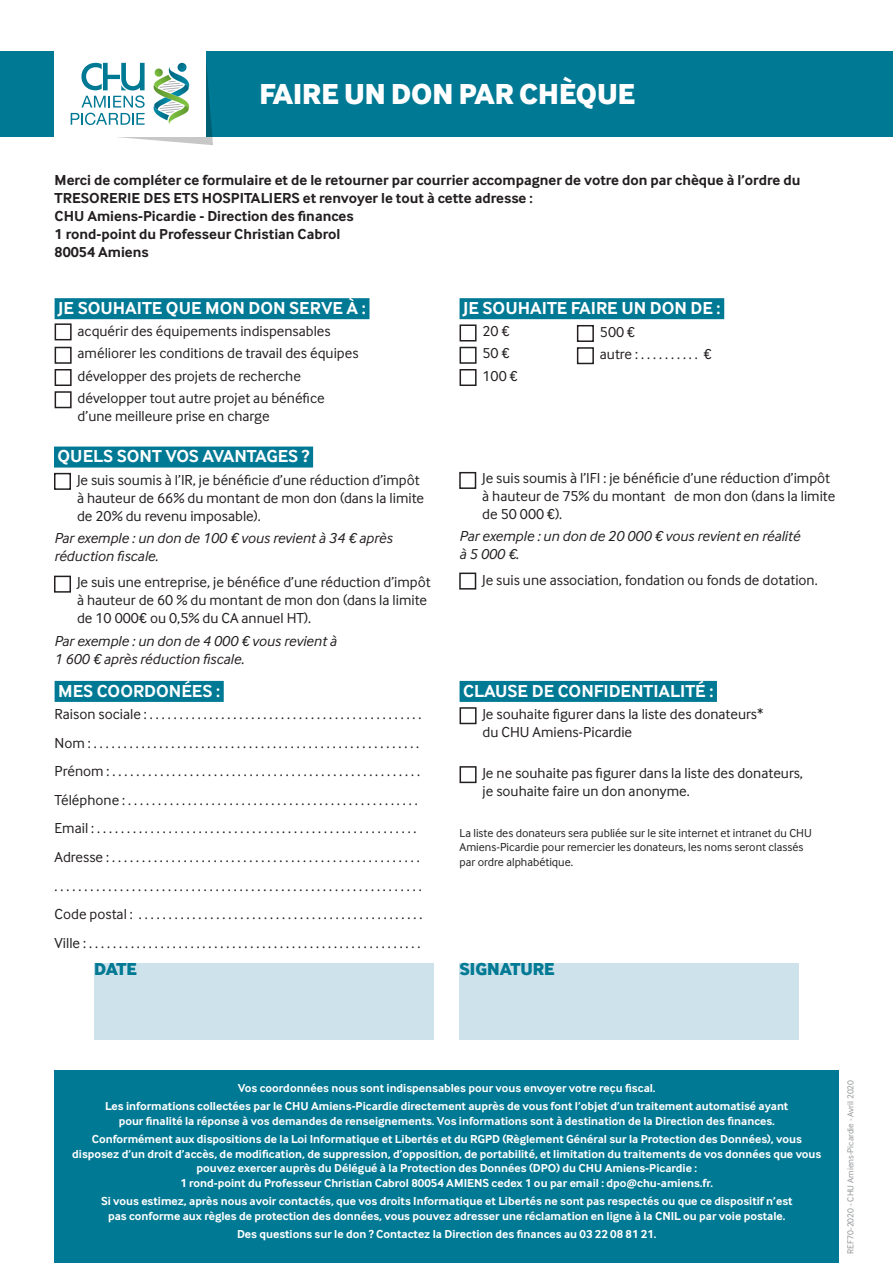
<style>
.page{position:relative;width:893px;height:1263px;background:#fff}
.page>*{position:absolute;margin:0;border:0;box-sizing:border-box;transform-origin:0 0}
.t1{font:30px "Inter Face X Bold";color:#fff}
.t2{font:700 18px "Inter Face";color:#fff}
.t3{font:18px "Inter Face X Bold";color:#007994}
.t4{font:15px/28.7px "Inter Face";color:#231f20}
.t5{font:700 15px/18px "Inter Face";color:#231f20}
.t6{font:italic 15px/18px "Inter Face";color:#231f20}
.t7{font:700 12px/14.4px "Inter Face";color:#fff;text-align:center}
.t8{font:12px/14.4px "Inter Face";color:#231f20}
.t9{font:9px "Inter Face";color:#939598}
.s1{font-family:"Calibri"}
</style>
<div class="page">
<div style="left:0;top:51px;width:893px;height:86px;background:#007994"></div>
<svg style="left:57px;top:51px;width:156px;height:94px;background:#d2e6e6"></svg>
<div style="left:55px;top:298px;width:314px;height:21px;background:#007994"></div>
<div style="left:55px;top:323px;width:17px;height:17px;border:2px solid #231f20"></div>
<div style="left:55px;top:347px;width:17px;height:17px;border:2px solid #231f20"></div>
<div style="left:55px;top:369px;width:17px;height:17px;border:2px solid #231f20"></div>
<div style="left:55px;top:391px;width:17px;height:17px;border:2px solid #231f20"></div>
<div style="left:460px;top:298px;width:264px;height:21px;background:#007994"></div>
<div style="left:460px;top:324px;width:17px;height:17px;border:2px solid #231f20"></div>
<div style="left:460px;top:347px;width:17px;height:17px;border:2px solid #231f20"></div>
<div style="left:460px;top:369px;width:17px;height:17px;border:2px solid #231f20"></div>
<div style="left:577px;top:325px;width:17px;height:17px;border:2px solid #231f20"></div>
<div style="left:577px;top:347px;width:17px;height:17px;border:2px solid #231f20"></div>
<div style="left:55px;top:681px;width:169px;height:21px;background:#007994"></div>
<div style="left:460px;top:681px;width:257px;height:21px;background:#007994"></div>
<div style="left:460px;top:707px;width:17px;height:17px;border:2px solid #231f20"></div>
<div style="left:460px;top:766px;width:17px;height:17px;border:2px solid #231f20"></div>
<div style="left:94px;top:963px;width:340px;height:76px;background:#cde2ea"></div>
<div style="left:460px;top:963px;width:339px;height:76px;background:#cde2ea"></div>
<div style="left:54px;top:447px;width:259px;height:21px;background:#007994"></div>
<div style="left:54px;top:473px;width:17px;height:17px;border:2px solid #231f20"></div>
<div style="left:54px;top:576px;width:17px;height:17px;border:2px solid #231f20"></div>
<div style="left:459px;top:472px;width:17px;height:17px;border:2px solid #231f20"></div>
<div style="left:459px;top:573px;width:17px;height:17px;border:2px solid #231f20"></div>
<div style="left:55px;top:1071px;width:784px;height:192px;background:#007994"></div>
<h1 class="t1" style="left:259px;top:76px;width:377px">FAIRE UN DON PAR CHÈQUE</h1>
<p class="t5" style="left:55px;top:171px;width:747px">Merci de compléter ce formulaire et de le retourner par courrier accompagner de votre don par chèque à l’ordre du TRESORERIE DES ETS HOSPITALIERS et renvoyer le tout à cette adresse :<br>CHU Amiens-Picardie - Direction des finances<br>1 rond-point du Professeur Christian Cabrol<br>80054 Amiens</p>
<p class="t2" style="left:58px;top:297px;width:309px">JE SOUHAITE QUE MON DON SERVE À :</p>
<p class="t4" style="left:78px;top:320px;width:282px;line-height:22.2px">acquérir des équipements indispensables améliorer les conditions de travail des équipes développer des projets de recherche développer tout autre projet au bénéfice</p>
<p class="t4" style="left:78px;top:401px;width:194px">d’une meilleure prise en charge</p>
<p class="t2" style="left:58px;top:446px;width:253px">QUELS SONT VOS AVANTAGES ?</p>
<p class="t4" style="left:77px;top:470px;width:349px;line-height:18px">Je suis soumis à l’IR, je bénéficie d’une réduction d’impôt à hauteur de 66% du montant de mon don (dans la limite de 20% du revenu imposable).</p>
<p class="t6" style="left:54px;top:529px;width:340px">Par exemple : un don de 100 € vous revient à 34 € après réduction fiscale.</p>
<p class="t4" style="left:77px;top:573px;width:355px;line-height:18px">Je suis une entreprise, je bénéfice d’une réduction d’impôt à hauteur de 60 % du montant de mon don (dans la limite de 10 000€ ou 0,5% du CA annuel HT).</p>
<p class="t6" style="left:54px;top:631px;width:284px">Par exemple : un don de 4 000 € vous revient à<br>1 600 € après réduction fiscale.</p>
<p class="t2" style="left:58px;top:680px;width:163px">MES COORDONÉES :</p>
<p class="t4" style="left:55px;top:699px;width:369px">Raison sociale : . . . . . . . . . . . . . . . . . . . . . . . . . . . . . . . . . . . . . . . . . . . . . .<br>Nom : . . . . . . . . . . . . . . . . . . . . . . . . . . . . . . . . . . . . . . . . . . . . . . . . . . . . . . .<br>Prénom : . . . . . . . . . . . . . . . . . . . . . . . . . . . . . . . . . . . . . . . . . . . . . . . . . . . .<br>Téléphone : . . . . . . . . . . . . . . . . . . . . . . . . . . . . . . . . . . . . . . . . . . . . . . . . .<br>Email : . . . . . . . . . . . . . . . . . . . . . . . . . . . . . . . . . . . . . . . . . . . . . . . . . . . . . .<br>Adresse : . . . . . . . . . . . . . . . . . . . . . . . . . . . . . . . . . . . . . . . . . . . . . . . . . . . . . . . . . . . . . . . . . . . . . . . . . . . . . . . . . . . . . . . . . . . . . . . . . . . . . . . . . . . . . . . . . .<br>Code postal : . . . . . . . . . . . . . . . . . . . . . . . . . . . . . . . . . . . . . . . . . . . . . . . .<br>Ville : . . . . . . . . . . . . . . . . . . . . . . . . . . . . . . . . . . . . . . . . . . . . . . . . . . . . . . . .</p>
<p class="t2" style="left:463px;top:297px;width:259px">JE SOUHAITE FAIRE UN DON DE :</p>
<p class="t4" style="left:483px;top:320px;width:37px;line-height:22.2px">20 €<br>50 €<br>100 €</p>
<p class="t4" style="left:600px;top:320px;width:114px;line-height:22.2px">500 €<br>autre : . . . . . . . . . . €</p>
<p class="t4" style="left:482px;top:468px;width:355px;line-height:18px">Je suis soumis à l’IFI : je bénéficie d’une réduction d’impôt à hauteur de 75% du montant de mon don (dans la limite de 50 000 €).</p>
<p class="t6" style="left:459px;top:527px;width:342px">Par exemple : un don de 20 000 € vous revient en réalité à 5 000 €.</p>
<p class="t4" style="left:482px;top:566px;width:337px">Je suis une association, fondation ou fonds de dotation.</p>
<p class="t2" style="left:463px;top:680px;width:252px">CLAUSE DE CONFIDENTIALITÉ :</p>
<p class="t4" style="left:483px;top:705px;width:282px;line-height:18px">Je souhaite figurer dans la liste des donateurs* du CHU Amiens-Picardie</p>
<p class="t4" style="left:483px;top:764px;width:322px;line-height:18px">Je ne souhaite pas figurer dans la liste des donateurs, je souhaite faire un don anonyme.</p>
<p class="t8" style="left:460px;top:825px;width:354px">La liste des donateurs sera publiée sur le site internet et intranet du CHU<br>Amiens-Picardie pour remercier les donateurs, les noms seront classés par ordre alphabétique.</p>
<p class="t3" style="left:94px;top:958px;width:44px">DATE</p>
<p class="t3" style="left:460px;top:958px;width:97px">SIGNATURE</p>
<p class="t7" style="left:105px;top:1078px;width:685px;line-height:18.6px">Vos coordonnées nous sont indispensables pour vous envoyer votre reçu fiscal.<br>Les informations collectées par le CHU Amiens-Picardie directement auprès de vous font l’objet d’un traitement automatisé ayant</p>
<p class="t7" style="left:92px;top:1111px;width:711px;line-height:18.6px">pour finalité la réponse à vos demandes de renseignements. Vos informations sont à destination de la Direction des finances.<br>Conformément aux dispositions de la Loi Informatique et Libertés et du RGPD (Règlement Général sur la Protection des Données), vous</p>
<p class="t7" style="left:72px;top:1146px;width:751px">disposez d’un droit d’accès, de modification, de suppression, d’opposition, de portabilité, et limitation du traitements de vos données que vous pouvez exercer auprès du Délégué à la Protection des Données (DPO) du CHU Amiens-Picardie :<br>1 rond-point du Professeur Christian Cabrol 80054 AMIENS cedex 1 ou par email : dpo<span class="s1">@</span>chu-amiens.fr.</p>
<p class="t7" style="left:101px;top:1194px;width:693px">Si vous estimez, après nous avoir contactés, que vos droits Informatique et Libertés ne sont pas respectés ou que ce dispositif n’est pas conforme aux règles de protection des données, vous pouvez adresser une réclamation en ligne à la CNIL ou par voie postale.</p>
<p class="t7" style="left:237px;top:1227px;width:421px">Des questions sur le don ? Contactez la Direction des finances au 03 22 08 81 21.</p>
<p class="t9" style="left:845px;top:1253px;width:175px;rotate:-90deg">REF70-2020 - CHU Amiens-Picardie - Avril 2020</p>
</div>
